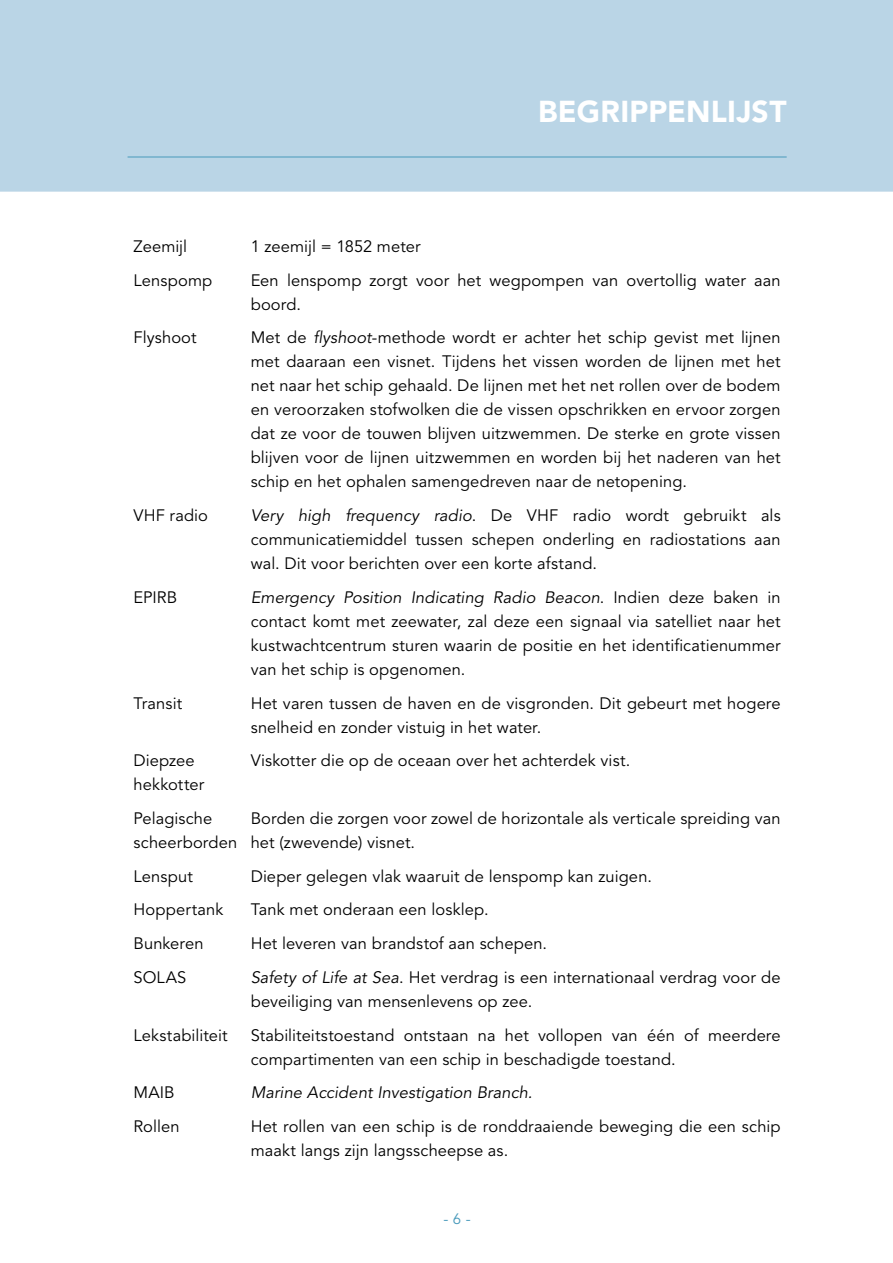
<style>
.page{position:relative;width:893px;height:1263px;background:#fff}
.page>*{position:absolute;margin:0;border:0;box-sizing:border-box;transform-origin:0 0}
.Hoofdstuk_kop_-nr{font:900 30px "Avenir LT Std";letter-spacing:.01em;color:#fff}
.Bodytekst_-_Los{font:16.5px/24px "Avenir LT Std";letter-spacing:.005em;color:#000}
.Bodytekst_-_Los-2{font:italic 16.5px "Avenir LT Std";letter-spacing:.005em;color:#000}
.t1{font:15px "Avenir LT Std";color:#499abb}
.s1{font-style:italic}
</style>
<div class="page">
<div style="left:0;top:0;width:893px;height:192px;background:#bad5e6"></div>
<hr style="left:128px;top:157px;width:659px;height:1px;background:#499abb">
<p class="Hoofdstuk_kop_-nr" style="left:538px;top:93px;width:250px">BEGRIPPENLIJST</p>
<p class="Bodytekst_-_Los" style="left:134px;top:235px;width:55px">Zeemijl</p>
<p class="Bodytekst_-_Los" style="left:251px;top:235px;width:171px">1 zeemijl = 1852 meter</p>
<p class="Bodytekst_-_Los" style="left:134px;top:268px;width:80px">Lenspomp</p>
<p class="Bodytekst_-_Los" style="left:251px;top:268px;width:531px">Een lenspomp zorgt voor het wegpompen van overtollig water aan boord.</p>
<p class="Bodytekst_-_Los" style="left:134px;top:326px;width:64px">Flyshoot</p>
<p class="Bodytekst_-_Los" style="left:251px;top:326px;width:531px;text-align:justify">Met de <span class="s1">flyshoot</span>-methode wordt er achter het schip gevist met lijnen met daaraan een visnet. Tijdens het vissen worden de lijnen met het net naar het schip gehaald. De lijnen met het net rollen over de bodem en veroorzaken stofwolken die de vissen opschrikken en ervoor zorgen dat ze voor de touwen blijven uitzwemmen. De sterke en grote vissen blijven voor de lijnen uitzwemmen en worden bij het naderen van het schip en het ophalen samengedreven naar de netopening.</p>
<p class="Bodytekst_-_Los" style="left:134px;top:504px;width:76px">VHF radio</p>
<p class="Bodytekst_-_Los" style="left:251px;top:504px;width:531px;text-align:justify"><span class="s1">Very high frequency radio</span>. De VHF radio wordt gebruikt als communicatiemiddel tussen schepen onderling en radiostations aan wal. Dit voor berichten over een korte afstand.</p>
<p class="Bodytekst_-_Los" style="left:134px;top:585px;width:45px">EPIRB</p>
<p class="Bodytekst_-_Los" style="left:251px;top:585px;width:531px;text-align:justify"><span class="s1">Emergency Position Indicating Radio Beacon</span>. Indien deze baken in contact komt met zeewater, zal deze een signaal via satelliet naar het kustwachtcentrum sturen waarin de positie en het identificatienummer van het schip is opgenomen.</p>
<p class="Bodytekst_-_Los" style="left:134px;top:691px;width:50px">Transit</p>
<p class="Bodytekst_-_Los" style="left:251px;top:691px;width:531px">Het varen tussen de haven en de visgronden. Dit gebeurt met hogere snelheid en zonder vistuig in het water.</p>
<p class="Bodytekst_-_Los" style="left:134px;top:749px;width:63px">Diepzee</p>
<p class="Bodytekst_-_Los" style="left:134px;top:773px;width:72px">hekkotter</p>
<p class="Bodytekst_-_Los" style="left:251px;top:749px;width:381px">Viskotter die op de oceaan over het achterdek vist.</p>
<p class="Bodytekst_-_Los" style="left:134px;top:807px;width:80px">Pelagische</p>
<p class="Bodytekst_-_Los" style="left:134px;top:831px;width:105px">scheerborden</p>
<p class="Bodytekst_-_Los" style="left:251px;top:807px;width:531px">Borden die zorgen voor zowel de horizontale als verticale spreiding van het (zwevende) visnet.</p>
<p class="Bodytekst_-_Los" style="left:134px;top:864px;width:61px">Lensput</p>
<p class="Bodytekst_-_Los" style="left:251px;top:864px;width:403px">Dieper gelegen vlak waaruit de lenspomp kan zuigen.</p>
<p class="Bodytekst_-_Los" style="left:134px;top:898px;width:91px">Hoppertank</p>
<p class="Bodytekst_-_Los" style="left:251px;top:898px;width:239px">Tank met onderaan een losklep.</p>
<p class="Bodytekst_-_Los" style="left:134px;top:932px;width:72px">Bunkeren</p>
<p class="Bodytekst_-_Los" style="left:251px;top:932px;width:298px">Het leveren van brandstof aan schepen.</p>
<p class="Bodytekst_-_Los" style="left:134px;top:966px;width:54px">SOLAS</p>
<p class="Bodytekst_-_Los" style="left:251px;top:966px;width:531px"><span class="s1">Safety of Life at Sea</span>. Het verdrag is een internationaal verdrag voor de beveiliging van mensenlevens op zee.</p>
<p class="Bodytekst_-_Los" style="left:134px;top:1023px;width:96px">Lekstabiliteit</p>
<p class="Bodytekst_-_Los" style="left:251px;top:1023px;width:531px">Stabiliteitstoestand ontstaan na het vollopen van één of meerdere compartimenten van een schip in beschadigde toestand.</p>
<p class="Bodytekst_-_Los" style="left:134px;top:1081px;width:43px">MAIB</p>
<p class="Bodytekst_-_Los-2" style="left:251px;top:1083px;width:283px">Marine Accident Investigation Branch.</p>
<p class="Bodytekst_-_Los" style="left:134px;top:1115px;width:48px">Rollen</p>
<p class="Bodytekst_-_Los" style="left:251px;top:1115px;width:531px">Het rollen van een schip is de ronddraaiende beweging die een schip maakt langs zijn langsscheepse as.</p>
<p class="t1" style="left:443px;top:1210px;width:29px">- 6 -</p>
</div>
